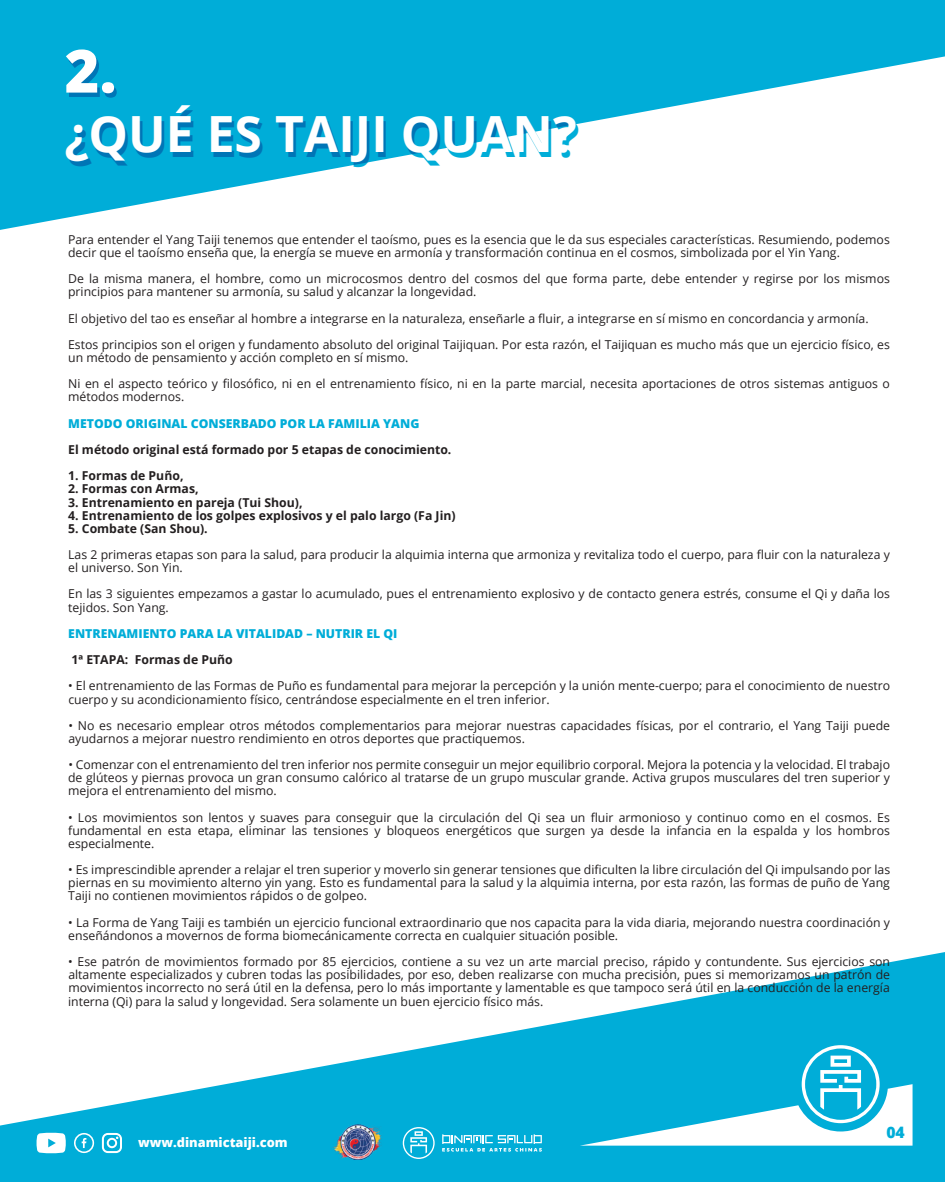
<style>
.page{position:relative;width:945px;height:1182px;background:#fff}
.page>*{position:absolute;margin:0;border:0;box-sizing:border-box;transform-origin:0 0}
.t1{font:800 59.5px "Open Sans";color:#fff}
.t2{font:700 49.88px "Open Sans";color:#fff}
.t3{font:800 15.75px "Open Sans";color:#00add8}
.t4{font:800 12.86px "Open Sans";color:#fff}
.t5{font:12.25px/13.1px "Open Sans";color:#231f20}
.t6{font:700 12.25px "Open Sans";color:#231f20}
.t7{font:800 12.25px "Open Sans";color:#00add8}
</style>
<div class="page">
<svg style="left:0;top:0;width:945px;height:230px;fill:#00add8"></svg>
<svg style="left:0;top:952px;width:945px;height:229px;fill:#00add8"></svg>
<svg style="left:580px;top:1045px;width:333px;height:100px"></svg>
<svg style="left:102px;top:1132px;width:20px;height:20px"></svg>
<svg style="left:74px;top:1132px;width:20px;height:20px"></svg>
<svg style="left:37px;top:1132px;width:29px;height:21px"></svg>
<img style="left:332px;top:1124px;width:52px;height:35px">
<svg style="left:442px;top:1134px;width:100px;height:17px;background:#48c3e2"></svg>
<svg style="left:403px;top:1126px;width:32px;height:32px"></svg>
<h1 class="t1" style="left:65px;top:26px;width:54px">2.</h1>
<h2 class="t2" style="left:65px;top:99px;width:514px">¿QUÉ ES TAIJI QUAN?</h2>
<p class="t5" style="left:68px;top:232px;width:823px">Para entender el Yang Taiji tenemos que entender el taoísmo, pues es la esencia que le da sus especiales características. Resumiendo, podemos decir que el taoísmo enseña que, la energía se mueve en armonía y transformación continua en el cosmos, simbolizada por el Yin Yang.</p>
<p class="t5" style="left:68px;top:272px;width:823px">De la misma manera, el hombre, como un microcosmos dentro del cosmos del que forma parte, debe entender y regirse por los mismos principios para mantener su armonía, su salud y alcanzar la longevidad.</p>
<p class="t5" style="left:68px;top:305px;width:823px;line-height:26.2px">El objetivo del tao es enseñar al hombre a integrarse en la naturaleza, enseñarle a fluir, a integrarse en sí mismo en concordancia y armonía.<br>Estos principios son el origen y fundamento absoluto del original Taijiquan. Por esta razón, el Taijiquan es mucho más que un ejercicio físico, es</p>
<p class="t5" style="left:68px;top:344px;width:823px;line-height:26.2px">un método de pensamiento y acción completo en sí mismo.<br>Ni en el aspecto teórico y filosófico, ni en el entrenamiento físico, ni en la parte marcial, necesita aportaciones de otros sistemas antiguos o</p>
<p class="t5" style="left:68px;top:390px;width:118px">métodos modernos.</p>
<p class="t7" style="left:68px;top:414px;width:353px">METODO ORIGINAL CONSERBADO POR LA FAMILIA YANG</p>
<p class="t6" style="left:68px;top:441px;width:385px">El método original está formado por 5 etapas de conocimiento.</p>
<p class="t6" style="left:68px;top:467px;width:117px">1. Formas de Puño,</p>
<p class="t6" style="left:68px;top:480px;width:132px">2. Formas con Armas,</p>
<p class="t6" style="left:68px;top:493px;width:236px">3. Entrenamiento en pareja (Tui Shou),</p>
<p class="t6" style="left:68px;top:506px;width:389px">4. Entrenamiento de los golpes explosivos y el palo largo (Fa Jin)</p>
<p class="t6" style="left:68px;top:519px;width:141px">5. Combate (San Shou).</p>
<p class="t5" style="left:68px;top:547px;width:823px">Las 2 primeras etapas son para la salud, para producir la alquimia interna que armoniza y revitaliza todo el cuerpo, para fluir con la naturaleza y el universo. Son Yin.</p>
<p class="t5" style="left:68px;top:587px;width:823px">En las 3 siguientes empezamos a gastar lo acumulado, pues el entrenamiento explosivo y de contacto genera estrés, consume el Qi y daña los tejidos. Son Yang.</p>
<p class="t7" style="left:68px;top:624px;width:331px">ENTRENAMIENTO PARA LA VITALIDAD – NUTRIR EL QI</p>
<p class="t6" style="left:71px;top:651px;width:163px">1ª ETAPA: Formas de Puño</p>
<p class="t5" style="left:68px;top:679px;width:824px">• El entrenamiento de las Formas de Puño es fundamental para mejorar la percepción y la unión mente-cuerpo; para el conocimiento de nuestro cuerpo y su acondicionamiento físico, centrándose especialmente en el tren inferior.</p>
<p class="t5" style="left:68px;top:718px;width:823px">• No es necesario emplear otros métodos complementarios para mejorar nuestras capacidades físicas, por el contrario, el Yang Taiji puede ayudarnos a mejorar nuestro rendimiento en otros deportes que practiquemos.</p>
<p class="t5" style="left:68px;top:757px;width:824px;text-align:justify">• Comenzar con el entrenamiento del tren inferior nos permite conseguir un mejor equilibrio corporal. Mejora la potencia y la velocidad. El trabajo de glúteos y piernas provoca un gran consumo calórico al tratarse de un grupo muscular grande. Activa grupos musculares del tren superior y mejora el entrenamiento del mismo.</p>
<p class="t5" style="left:68px;top:810px;width:823px;text-align:justify">• Los movimientos son lentos y suaves para conseguir que la circulación del Qi sea un fluir armonioso y continuo como en el cosmos. Es fundamental en esta etapa, eliminar las tensiones y bloqueos energéticos que surgen ya desde la infancia en la espalda y los hombros especialmente.</p>
<p class="t5" style="left:68px;top:862px;width:824px;text-align:justify">• Es imprescindible aprender a relajar el tren superior y moverlo sin generar tensiones que dificulten la libre circulación del Qi impulsando por las piernas en su movimiento alterno yin yang. Esto es fundamental para la salud y la alquimia interna, por esta razón, las formas de puño de Yang Taiji no contienen movimientos rápidos o de golpeo.</p>
<p class="t5" style="left:68px;top:915px;width:823px">• La Forma de Yang Taiji es también un ejercicio funcional extraordinario que nos capacita para la vida diaria, mejorando nuestra coordinación y enseñándonos a movernos de forma biomecánicamente correcta en cualquier situación posible.</p>
<p class="t5" style="left:68px;top:954px;width:824px;text-align:justify">• Ese patrón de movimientos formado por 85 ejercicios, contiene a su vez un arte marcial preciso, rápido y contundente. Sus ejercicios son altamente especializados y cubren todas las posibilidades, por eso, deben realizarse con mucha precisión, pues si memorizamos un patrón de movimientos incorrecto no será útil en la defensa, pero lo más importante y lamentable es que tampoco será útil en la conducción de la energía interna (Qi) para la salud y longevidad. Sera solamente un buen ejercicio físico más.</p>
<p class="t4" style="left:138px;top:1132px;width:151px">www.dinamictaiji.com</p>
<p class="t3" style="left:886px;top:1119px;width:20px">04</p>
</div>
